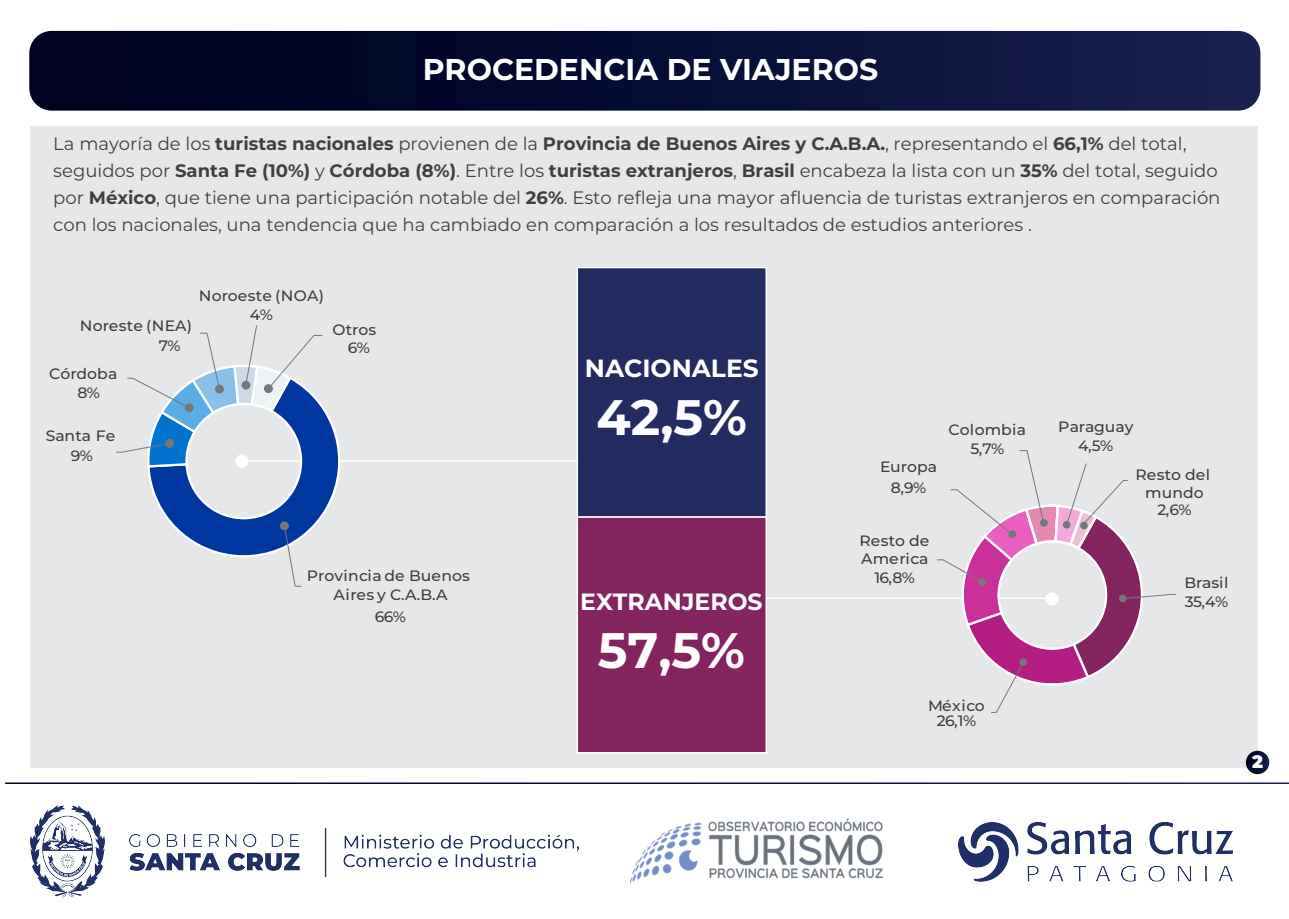
<style>
.page{position:relative;width:1289px;height:919px;background:#fff}
.page>*{position:absolute;margin:0;border:0;box-sizing:border-box;transform-origin:0 0}
.t1{font:700 49.8px "Montserrat";color:#fff}
.t2{font:700 30px "Montserrat";color:#fff}
.t3{font:700 24.9px "Montserrat";color:#fff}
.t4{font:700 23.55px "Montserrat";color:#fff}
.t5{font:18px/27px "Montserrat";color:#3e3e3f}
.t6{font:900 18px "Montserrat";color:#fff}
.t7{font:500 15px/18.9px "Montserrat";letter-spacing:.005em;color:#3e3e3f;text-align:center;scale:1.04 1}
.s1{font-weight:700}
</style>
<div class="page">
<div style="left:30px;top:126px;width:1227px;height:641px;background:#e6e7e9"></div>
<img style="left:630px;top:818px;width:253px;height:65px">
<img style="left:30px;top:805px;width:549px;height:92px">
<hr style="left:760px;top:597px;width:291px;height:2px;background:#fff">
<svg style="left:29px;top:31px;width:1231px;height:80px;background:#0a1035"></svg>
<img style="left:958px;top:822px;width:275px;height:60px">
<hr style="left:242px;top:460px;width:337px;height:2px;background:#fff">
<svg style="left:116px;top:325px;width:224px;height:262px"></svg>
<div style="left:280px;top:521px;width:9px;height:9px;background:#74787a;border-radius:50%"></div>
<div style="left:264px;top:384px;width:9px;height:9px;background:#74787a;border-radius:50%"></div>
<div style="left:241px;top:381px;width:9px;height:8px;background:#74787a;border-radius:50%"></div>
<div style="left:215px;top:384px;width:9px;height:9px;background:#74787a;border-radius:50%"></div>
<div style="left:185px;top:403px;width:9px;height:9px;background:#74787a;border-radius:50%"></div>
<div style="left:165px;top:439px;width:9px;height:8px;background:#74787a;border-radius:50%"></div>
<div style="left:576px;top:267px;width:191px;height:251px;background:#232b60;border:2px solid #fff"></div>
<div style="left:576px;top:516px;width:191px;height:237px;background:#83245e;border:2px solid #fff"></div>
<svg style="left:1245px;top:750px;width:24px;height:24px"></svg>
<svg style="left:936px;top:450px;width:240px;height:263px"></svg>
<div style="left:1019px;top:658px;width:8px;height:8px;background:#74787a;border-radius:50%"></div>
<div style="left:978px;top:578px;width:7px;height:7px;background:#74787a;border-radius:50%"></div>
<div style="left:1008px;top:530px;width:8px;height:8px;background:#74787a;border-radius:50%"></div>
<div style="left:1040px;top:519px;width:7px;height:7px;background:#74787a;border-radius:50%"></div>
<div style="left:1062px;top:521px;width:8px;height:7px;background:#74787a;border-radius:50%"></div>
<div style="left:1080px;top:521px;width:7px;height:8px;background:#74787a;border-radius:50%"></div>
<div style="left:1118px;top:594px;width:8px;height:8px;background:#74787a;border-radius:50%"></div>
<h2 class="t2" style="left:423px;top:48px;width:457px">PROCEDENCIA DE VIAJEROS</h2>
<p class="t5" style="left:53px;top:129px;width:1168px">La mayoría de los <span class="s1">turistas nacionales</span> provienen de la <span class="s1">Provincia de Buenos Aires y C.A.B.A.</span>, representando el <span class="s1">66,1%</span> del total, seguidos por <span class="s1">Santa Fe (10%)</span> y <span class="s1">Córdoba (8%)</span>. Entre los <span class="s1">turistas extranjeros</span>, <span class="s1">Brasil</span> encabeza la lista con un <span class="s1">35%</span> del total, seguido por <span class="s1">México</span>, que tiene una participación notable del <span class="s1">26%</span>. Esto refleja una mayor afluencia de turistas extranjeros en comparación con los nacionales, una tendencia que ha cambiado en comparación a los resultados de estudios anteriores .</p>
<p class="t7" style="left:159px;top:315px;width:33px;line-height:20px;text-align:left;text-indent:-79px">Noreste (NEA)<br>7%</p>
<p class="t7" style="left:77px;top:364px;width:40px;text-align:left;text-indent:-28px">Córdoba<br>8%</p>
<p class="t7" style="left:199px;top:285px;width:122px">Noroeste (NOA)<br>4%</p>
<p class="t7" style="left:348px;top:321px;width:29px;line-height:17.4px;text-align:left;text-indent:-15px">Otros<br>6%</p>
<p class="t7" style="left:46px;top:424px;width:68px;line-height:20.4px">Santa Fe<br>9%</p>
<p class="t7" style="left:307px;top:565px;width:158px">Provincia de Buenos<br>Aires y C.A.B.A</p>
<p class="t7" style="left:375px;top:607px;width:31px">66%</p>
<h3 class="t3" style="left:585px;top:350px;width:175px">NACIONALES</h3>
<h1 class="t1" style="left:596px;top:381px;width:152px">42,5%</h1>
<h3 class="t4" style="left:580px;top:584px;width:184px">EXTRANJEROS</h3>
<h1 class="t1" style="left:598px;top:614px;width:149px">57,5%</h1>
<p class="t7" style="left:880px;top:456px;width:56px;line-height:20.4px">Europa<br>8,9%</p>
<p class="t7" style="left:859px;top:531px;width:69px;line-height:18.5px">Resto de<br>America<br>16,8%</p>
<p class="t7" style="left:948px;top:419px;width:76px">Colombia<br>5,7%</p>
<p class="t7" style="left:1058px;top:416px;width:74px">Paraguay<br>4,5%</p>
<p class="t7" style="left:1135px;top:464px;width:73px;line-height:17.7px">Resto del mundo<br>2,6%</p>
<p class="t7" style="left:1184px;top:572px;width:44px;text-align:left">Brasil<br>35,4%</p>
<p class="t7" style="left:928px;top:698px;width:56px;line-height:14.4px">México<br>26,1%</p>
<p class="t6" style="left:1252px;top:747px;width:12px">2</p>
</div>
